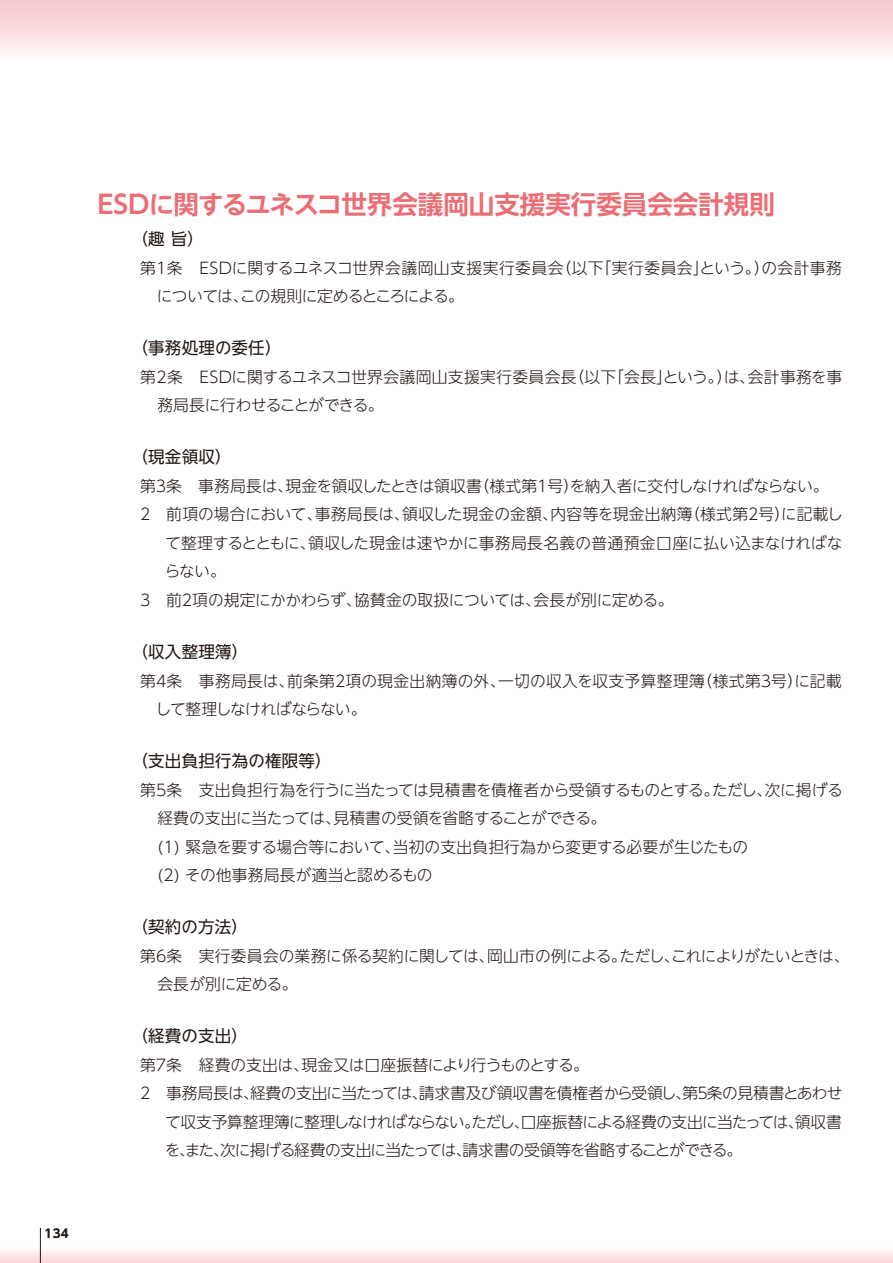
<style>
.page{position:relative;width:893px;height:1263px;background:#fff}
.page>*{position:absolute;margin:0;border:0;box-sizing:border-box;transform-origin:0 0}
.t1{font:700 25.5px "UD Shin Go NT Pro De";color:#ec6d74}
.t2{font:16.5px "UD Shin Go NT Pro";letter-spacing:.015em;color:#221815}
.t3{font:300 15.75px/28.5px "UD Shin Go NT Pro";letter-spacing:-.025em;color:#221815}
.t4{font:300 15.75px/28.5px "UD Shin Go NT Pro";letter-spacing:.005em;color:#221815}
.t5{font:300 15.75px "UD Shin Go NT Pro";color:#221815}
.t6{font:300 15.75px "UD Shin Go NT Pro";letter-spacing:-.05em;color:#221815}
.t7{font:300 15.75px "UD Shin Go NT Pro";letter-spacing:-.005em;color:#221815}
.t8{font:300 15.75px "UD Shin Go NT Pro";letter-spacing:-.06em;color:#221815}
.t9{font:700 12px "UD Shin Go NT Pro";color:#221815}
</style>
<div class="page">
<div style="left:0;top:0;width:893px;height:64px;background:linear-gradient(to bottom,#f7c5cb,#fffafa)"></div>
<svg style="left:0;top:1246px;width:893px;height:17px"></svg>
<hr style="left:40px;top:1228px;width:1px;height:35px;background:#221815">
<p class="t9" style="left:45px;top:1223px;width:26px">134</p>
<h1 class="t1" style="left:93px;top:183px;width:683px">ＥＳＤに関するユネスコ世界会議岡山支援実行委員会会計規則</h1>
<p class="t2" style="left:131px;top:226px;width:74px">（趣 旨）</p>
<p class="t3" style="left:157px;top:253px;width:687px;text-indent:-16px">第１条　ＥＳＤに関するユネスコ世界会議岡山支援実行委員会（以下「実行委員会」という。）の会計事務については、この規則に定めるところによる。</p>
<p class="t2" style="left:131px;top:335px;width:152px">（事務処理の委任）</p>
<p class="t3" style="left:157px;top:362px;width:686px;text-indent:-17px">第2条　ＥＳＤに関するユネスコ世界会議岡山支援実行委員会長（以下「会長」という。）は、会計事務を事務局長に行わせることができる。</p>
<p class="t2" style="left:131px;top:444px;width:102px">（現金領収）</p>
<p class="t3" style="left:140px;top:471px;width:690px">第３条　事務局長は、現金を領収したときは領収書（様式第１号）を納入者に交付しなければならない。</p>
<p class="t5" style="left:137px;top:502px;width:707px">２　前項の場合において、事務局長は、領収した現金の金額、内容等を現金出納簿（様式第２号）に記載し</p>
<p class="t7" style="left:165px;top:530px;width:678px">て整理するとともに、領収した現金は速やかに事務局長名義の普通預金口座に払い込まなければな</p>
<p class="t3" style="left:165px;top:557px;width:62px">らない。</p>
<p class="t3" style="left:137px;top:585px;width:538px">３　前２項の規定にかかわらず、協賛金の取扱については、会長が別に定める。</p>
<p class="t2" style="left:131px;top:638px;width:118px">（収入整理簿）</p>
<p class="t4" style="left:156px;top:666px;width:688px;text-indent:-15px">第４条　事務局長は、前条第２項の現金出納簿の外、一切の収入を収支予算整理簿（様式第３号）に記載して整理しなければならない。</p>
<p class="t2" style="left:131px;top:747px;width:202px">（支出負担行為の権限等）</p>
<p class="t3" style="left:157px;top:775px;width:687px;text-indent:-17px">第５条　支出負担行為を行うに当たっては見積書を債権者から受領するものとする。ただし、次に掲げる経費の支出に当たっては、見積書の受領を省略することができる。<br>(1) 緊急を要する場合等において、当初の支出負担行為から変更する必要が生じたもの<br>(2) その他事務局長が適当と認めるもの</p>
<p class="t2" style="left:131px;top:913px;width:118px">（契約の方法）</p>
<p class="t3" style="left:157px;top:941px;width:694px;text-indent:-17px">第６条　実行委員会の業務に係る契約に関しては、岡山市の例による。ただし、これによりがたいときは、会長が別に定める。</p>
<p class="t2" style="left:131px;top:1022px;width:118px">（経費の支出）</p>
<p class="t3" style="left:140px;top:1050px;width:450px">第７条 経費の支出は、現金又は口座振替により行うものとする。</p>
<p class="t3" style="left:137px;top:1078px;width:707px">２　事務局長は、経費の支出に当たっては、請求書及び領収書を債権者から受領し、第５条の見積書とあわせ</p>
<p class="t6" style="left:165px;top:1109px;width:678px">て収支予算整理簿に整理しなければならない。ただし、口座振替による経費の支出に当たっては、領収書</p>
<p class="t8" style="left:165px;top:1137px;width:579px">を、また、次に掲げる経費の支出に当たっては、請求書の受領等を省略することができる。</p>
</div>
